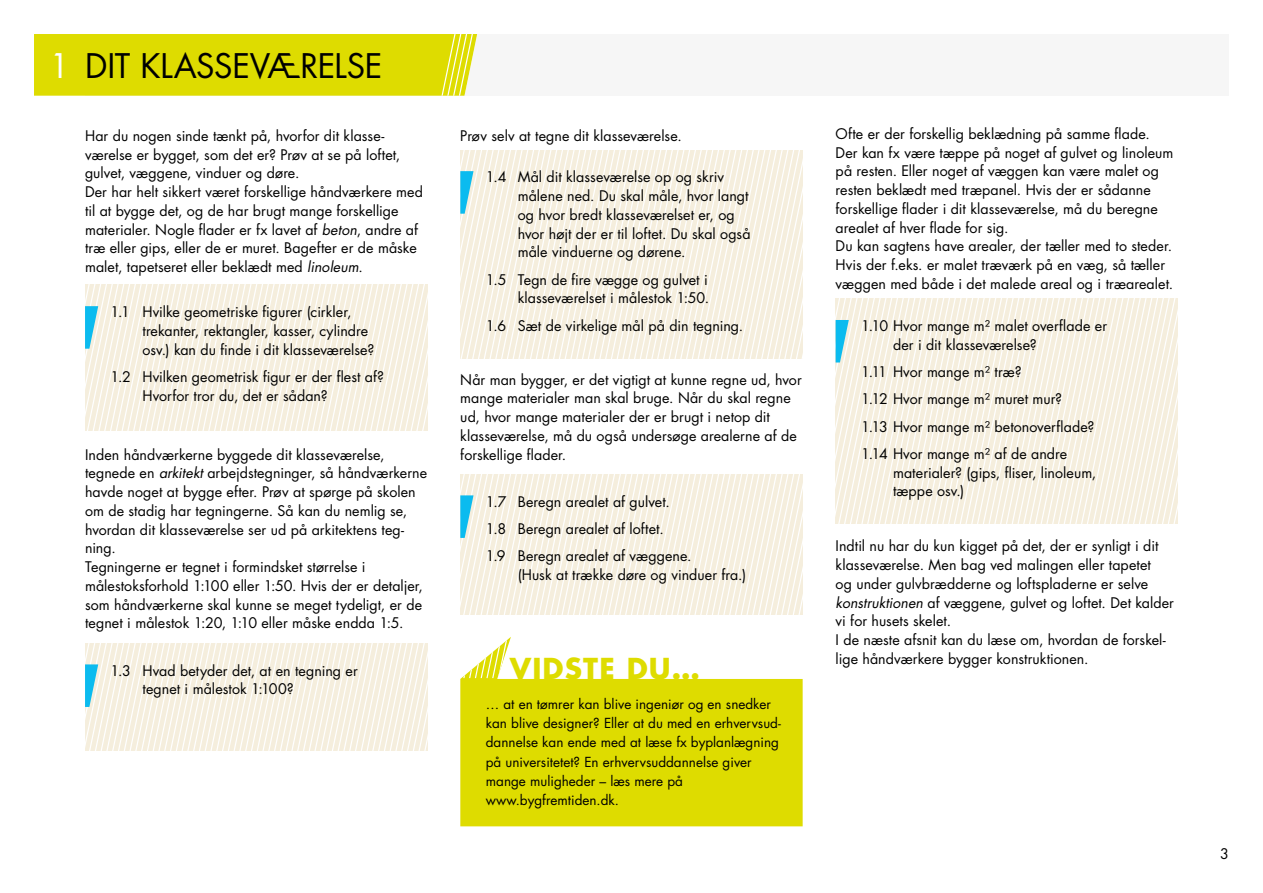
<style>
.page{position:relative;width:1263px;height:893px;background:#fff}
.page>*{position:absolute;margin:0;border:0;box-sizing:border-box;transform-origin:0 0}
.t1{font:33px "Futura";color:#000}
.t2{font:700 28.05px "Futura";letter-spacing:.04em;color:#dedc00}
.t3{font:14.25px/18.8px "Futura";letter-spacing:.005em;color:#000}
.t4{font:13.5px/19.2px "Futura";color:#000}
.s1{color:#fff}
.s2{font-style:italic}
</style>
<div class="page">
<div style="left:85px;top:34px;width:1144px;height:62px;background:#f6f6f6"></div>
<div style="left:34px;top:34px;width:443px;height:62px;background:#dedc00"></div>
<svg style="left:85px;top:285px;width:342px;height:146px"></svg>
<svg style="left:460px;top:150px;width:343px;height:208px"></svg>
<svg style="left:460px;top:474px;width:343px;height:140px"></svg>
<svg style="left:836px;top:299px;width:342px;height:225px"></svg>
<svg style="left:85px;top:306px;width:13px;height:43px"></svg>
<svg style="left:85px;top:643px;width:342px;height:107px"></svg>
<svg style="left:460px;top:171px;width:13px;height:43px"></svg>
<svg style="left:460px;top:495px;width:13px;height:43px"></svg>
<svg style="left:836px;top:320px;width:13px;height:42px"></svg>
<div style="left:460px;top:678px;width:343px;height:148px;background:#dedc00"></div>
<svg style="left:461px;top:637px;width:50px;height:41px"></svg>
<h1 class="t1" style="left:49px;top:43px;width:111px"><span class="s1">1</span>Dit klassev</h1>
<h1 class="t1" style="left:268px;top:43px;width:50px">ærelse</h1>
<p class="t3" style="left:85px;top:126px;width:339px">Har du nogen sinde tænkt på, hvorfor dit klasse&shy;værelse er bygget, som det er? Prøv at se på loftet, gulvet, væggene, vinduer og døre.<br>Der har helt sikkert været forskellige håndværkere med til at bygge det, og de har brugt mange forskellige materialer. Nogle flader er fx lavet af <span class="s2">beton</span>, andre af træ eller gips, eller de er muret. Bagefter er de måske malet, tapetseret eller beklædt med <span class="s2">linoleum</span>.</p>
<p class="t3" style="left:142px;top:302px;width:233px;text-indent:-32px">1.1 Hvilke geometriske figurer (cirkler, trekanter, rektangler, kasser, cylindre osv.) kan du finde i dit klasseværelse?</p>
<p class="t3" style="left:142px;top:367px;width:243px;text-indent:-32px">1.2 Hvilken geometrisk figur er der flest af?<br>Hvorfor tror du, det er sådan?</p>
<p class="t3" style="left:85px;top:445px;width:344px">Inden håndværkerne byggede dit klasseværelse, tegnede en <span class="s2">arkitekt</span> arbejdstegninger, så håndværkerne havde noget at bygge efter. Prøv at spørge på skolen om de stadig har tegningerne. Så kan du nemlig se, hvordan dit klasseværelse ser ud på arkitektens teg&shy;ning.<br>Tegningerne er tegnet i formindsket størrelse i målestoksforhold 1:100 eller 1:50. Hvis der er detaljer, som håndværkerne skal kunne se meget tydeligt, er de tegnet i målestok 1:20, 1:10 eller måske endda 1:5.</p>
<p class="t3" style="left:142px;top:661px;width:217px;text-indent:-32px">1.3 Hvad betyder det, at en tegning er tegnet i målestok 1:100?</p>
<p class="t3" style="left:460px;top:126px;width:223px">Prøv selv at tegne dit klasseværelse.</p>
<p class="t3" style="left:518px;top:167px;width:234px;text-indent:-32px">1.4 Mål dit klasseværelse op og skriv målene ned. Du skal måle, hvor langt og hvor bredt klasseværelset er, og hvor højt der er til loftet. Du skal også måle vinduerne og dørene.</p>
<p class="t3" style="left:486px;top:270px;width:225px;text-align:right">1.5 Tegn de fire vægge og gulvet i klasseværelset i målestok 1:50.</p>
<p class="t3" style="left:486px;top:316px;width:259px">1.6 Sæt de virkelige mål på din tegning.</p>
<p class="t3" style="left:460px;top:370px;width:343px">Når man bygger, er det vigtigt at kunne regne ud, hvor mange materialer man skal bruge. Når du skal regne ud, hvor mange materialer der er brugt i netop dit klasseværelse, må du også undersøge arealerne af de forskellige flader.</p>
<p class="t3" style="left:486px;top:487px;width:207px;line-height:27.3px">1.7 Beregn arealet af gulvet.<br>1.8 Beregn arealet af loftet.<br>1.9 Beregn arealet af væggene.</p>
<p class="t3" style="left:518px;top:565px;width:230px">(Husk at trække døre og vinduer fra.)</p>
<h2 class="t2" style="left:510px;top:649px;width:192px">VIDSTE DU…</h2>
<p class="t4" style="left:486px;top:694px;width:296px">… at en tømrer kan blive ingeniør og en snedker kan blive designer? Eller at du med en erhvervsud&shy;dannelse kan ende med at læse fx byplanlægning på universitetet? En erhvervsuddannelse giver mange muligheder – læs mere på www.bygfremtiden.dk.</p>
<p class="t3" style="left:836px;top:124px;width:339px">Ofte er der forskellig beklædning på samme flade.<br>Der kan fx være tæppe på noget af gulvet og linoleum på resten. Eller noget af væggen kan være malet og resten beklædt med træpanel. Hvis der er sådanne forskellige flader i dit klasseværelse, må du beregne arealet af hver flade for sig.<br>Du kan sagtens have arealer, der tæller med to steder.<br>Hvis der f.eks. er malet træværk på en væg, så tæller væggen med både i det malede areal og i træarealet.</p>
<p class="t3" style="left:893px;top:316px;width:216px;text-indent:-32px">1.10 Hvor mange m² malet overflade er der i dit klasseværelse?</p>
<p class="t3" style="left:861px;top:358px;width:235px;line-height:27.3px">1.11 Hvor mange m² træ?<br>1.12 Hvor mange m² muret mur?<br>1.13 Hvor mange m² betonoverflade?<br>1.14 Hvor mange m² af de andre</p>
<p class="t3" style="left:893px;top:463px;width:205px">materialer? (gips, fliser, linoleum, tæppe osv.)</p>
<p class="t3" style="left:836px;top:536px;width:340px">Indtil nu har du kun kigget på det, der er synligt i dit klasseværelse. Men bag ved malingen eller tapetet<br>og under gulvbrædderne og loftspladerne er selve <span class="s2">konstruktionen</span> af væggene, gulvet og loftet. Det kalder vi for husets skelet.<br>I de næste afsnit kan du læse om, hvordan de forskel&shy;lige håndværkere bygger konstruktionen.</p>
<p class="t3" style="left:1220px;top:844px;width:10px">3</p>
</div>
